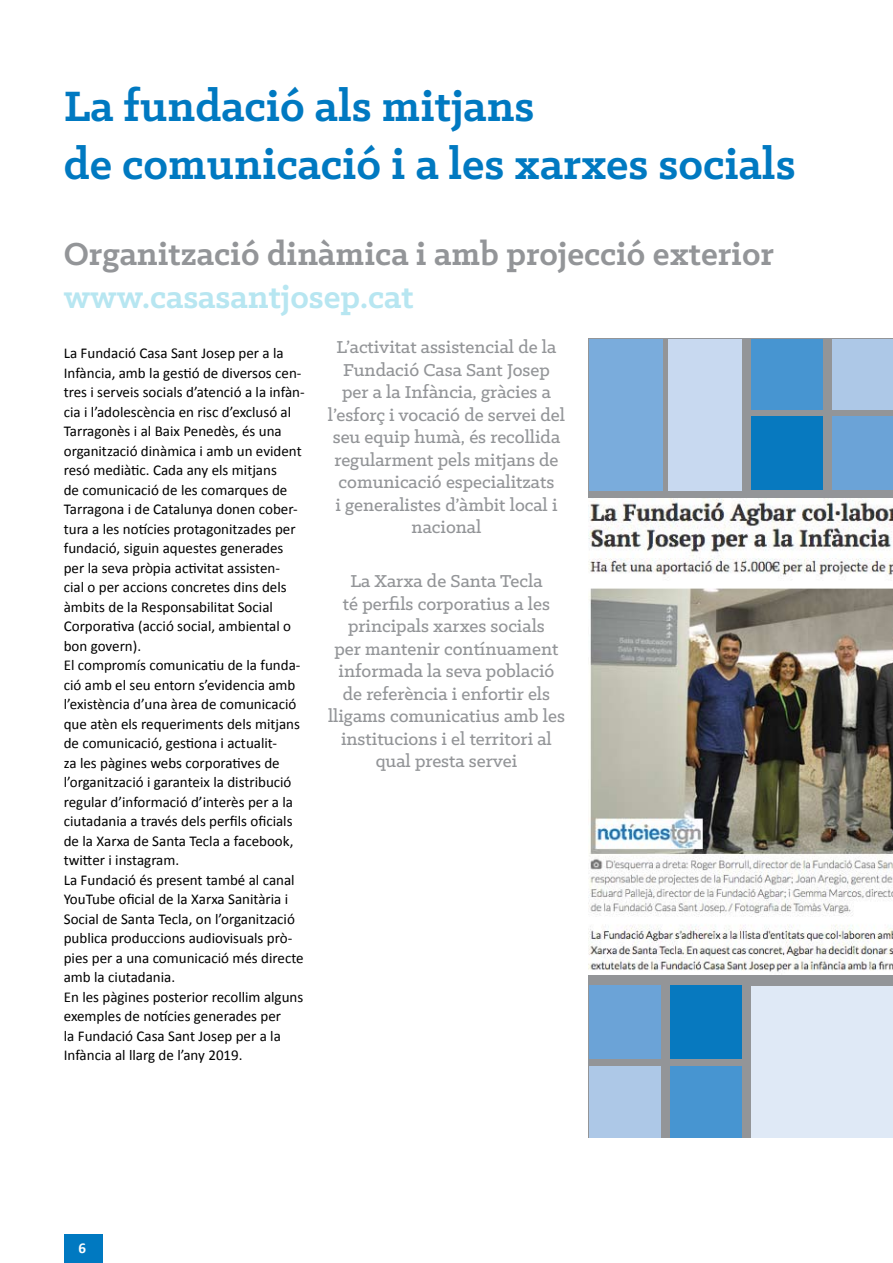
<style>
.page{position:relative;width:893px;height:1263px;background:#fff}
.page>*{position:absolute;margin:0;border:0;box-sizing:border-box;transform-origin:0 0}
.t1{font:700 48px/57.6px "Klinic Slab";color:#0079c1}
.t2{font:700 36px "Klinic Slab";color:#939598}
.t3{font:700 36px "Klinic Slab";color:#b7e6f1}
.t4{font:500 19.5px/22.5px "Klinic Slab";color:#939598;text-align:center}
.t5{font:15px/19.5px "Calibri";color:#000}
.t6{font:700 15px "Calibri";color:#fff}
</style>
<div class="page">
<div style="left:64px;top:1234px;width:38px;height:29px;background:#0079c1"></div>
<div style="left:588px;top:339px;width:305px;height:799px;background:#939598"></div>
<div style="left:589px;top:339px;width:73px;height:151px;background:#7aacdc"></div>
<div style="left:668px;top:339px;width:73px;height:151px;background:#c8d9f0"></div>
<img style="left:588px;top:499px;width:305px;height:476px">
<div style="left:670px;top:986px;width:71px;height:73px;background:#0779bf"></div>
<div style="left:670px;top:1066px;width:71px;height:72px;background:#4795d1"></div>
<div style="left:589px;top:986px;width:72px;height:73px;background:#6ba3d7"></div>
<div style="left:589px;top:1066px;width:72px;height:72px;background:#adc8e7"></div>
<div style="left:751px;top:417px;width:72px;height:73px;background:#0779bf"></div>
<div style="left:751px;top:339px;width:72px;height:70px;background:#4795d1"></div>
<div style="left:832px;top:417px;width:61px;height:73px;background:#6ba3d7"></div>
<div style="left:832px;top:339px;width:61px;height:70px;background:#adc8e7"></div>
<div style="left:752px;top:986px;width:141px;height:152px;background:#dfe9f6"></div>
<h1 class="t1" style="left:64px;top:76px;width:733px">La fundació als mitjans<br>de comunicació i a les xarxes socials</h1>
<h2 class="t2" style="left:64px;top:230px;width:712px">Organització dinàmica i amb projecció exterior</h2>
<h2 class="t3" style="left:64px;top:273px;width:351px">www.casasantjosep.cat</h2>
<p class="t5" style="left:64px;top:343px;width:242px">La Fundació Casa Sant Josep per a la Infància, amb la gestió de diversos cen&shy;tres i serveis socials d’atenció a la infàn&shy;cia i l’adolescència en risc d’exclusó al Tarragonès i al Baix Penedès, és una organització dinàmica i amb un evident resó mediàtic. Cada any els mitjans<br>de comunicació de les comarques de Tarragona i de Catalunya donen cober&shy;tura a les notícies protagonitzades per fundació, siguin aquestes generades per la seva pròpia activitat assisten-<br>cial o per accions concretes dins dels àmbits de la Responsabilitat Social Corporativa (acció social, ambiental o bon govern).<br>El compromís comunicatiu de la funda&shy;ció amb el seu entorn s’evidencia amb l’existència d’una àrea de comunicació que atèn els requeriments dels mitjans de comunicació, gestiona i actualit-<br>za les pàgines webs corporatives de l’organització i garanteix la distribució regular d’informació d’interès per a la ciutadania a través dels perfils oficials de la Xarxa de Santa Tecla a facebook, twitter i instagram.<br>La Fundació és present també al canal YouTube oficial de la Xarxa Sanitària i Social de Santa Tecla, on l’organització publica produccions audiovisuals prò&shy;pies per a una comunicació més directe amb la ciutadania.<br>En les pàgines posterior recollim alguns exemples de notícies generades per<br>la Fundació Casa Sant Josep per a la Infància al llarg de l’any 2019.</p>
<p class="t4" style="left:328px;top:335px;width:238px">L’activitat assistencial de la<br>Fundació Casa Sant Josep per a la Infància, gràcies a l’esforç i vocació de servei del seu equip humà, és recollida regularment pels mitjans de comunicació especialitzats<br>i generalistes d’àmbit local i nacional</p>
<p class="t4" style="left:328px;top:569px;width:238px">La Xarxa de Santa Tecla<br>té perfils corporatius a les principals xarxes socials<br>per mantenir contínuament informada la seva població de referència i enfortir els lligams comunicatius amb les institucions i el territori al qual presta servei</p>
<p class="t6" style="left:79px;top:1237px;width:9px">6</p>
</div>
